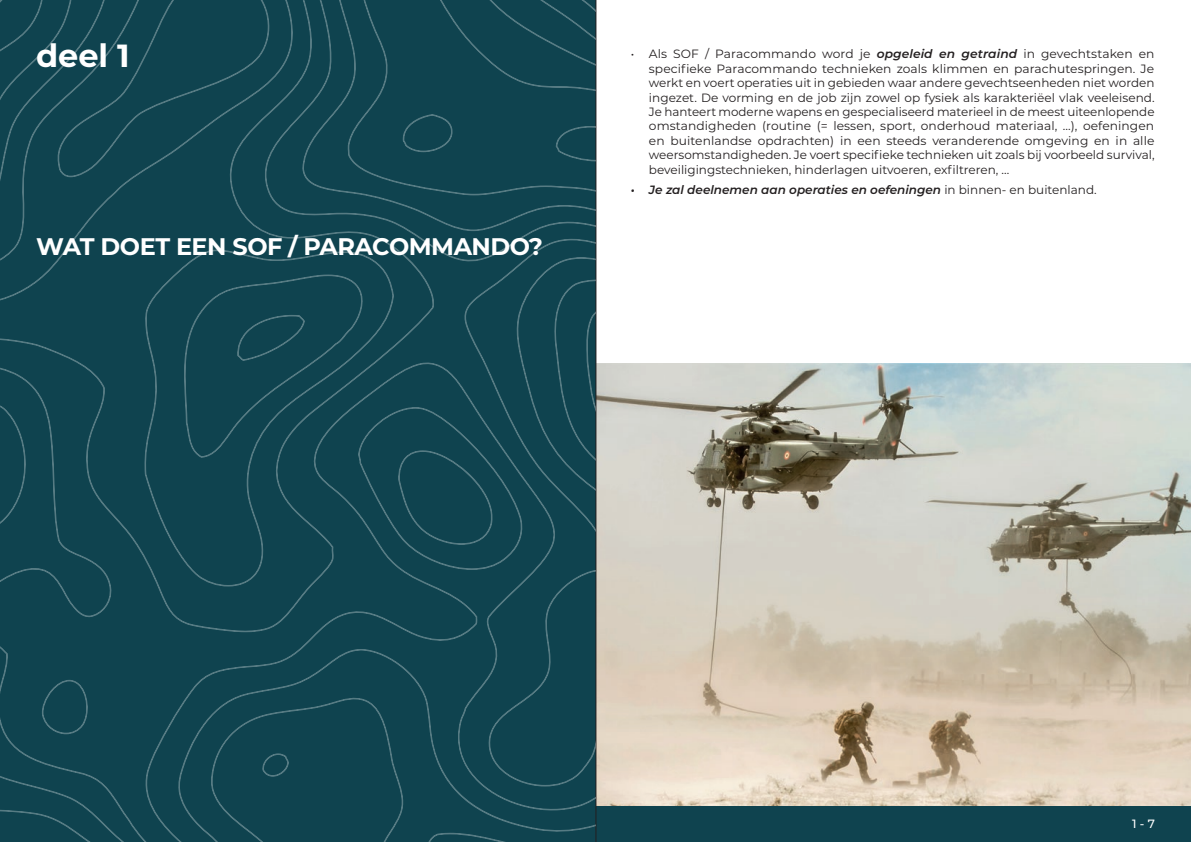
<style>
.page{position:relative;width:1191px;height:842px;background:#fff}
.page>*{position:absolute;margin:0;border:0;box-sizing:border-box;transform-origin:0 0}
.t1{font:700 32px "Montserrat";color:#fff}
.t2{font:700 24px "Montserrat";letter-spacing:-.02em;color:#fff}
.t3{font:12px/14.4px "Montserrat";color:#231f20;text-align:justify}
.t4{font:italic 600 12px "Montserrat";color:#231f20}
.t5{font:500 12px "Montserrat";color:#fff}
.s1{font-weight:600;font-style:italic}
.s2{font-weight:400;font-style:normal}
</style>
<div class="page">
<img style="left:596px;top:363px;width:595px;height:443px">
<div style="left:0;top:806px;width:1191px;height:36px;background:#0f434f"></div>
<div style="left:0;top:0;width:595px;height:842px;background:#0f434f"></div>
<h1 class="t1" style="left:36px;top:33px;width:95px">deel 1</h1>
<h2 class="t2" style="left:36px;top:229px;width:508px">WAT DOET EEN SOF / PARACOMMANDO?</h2>
<p class="t3" style="left:649px;top:47px;width:507px;text-indent:-18px">• Als SOF / Paracommando word je <span class="s1">opgeleid en getraind</span> in gevechtstaken en specifieke Paracommando technieken zoals klimmen en parachutespringen. Je werkt en voert operaties uit in gebieden waar andere gevechtseenheden niet worden ingezet. De vorming en de job zijn zowel op fysiek als karakteriëel vlak veeleisend.<br>Je hanteert moderne wapens en gespecialiseerd materieel in de meest uiteenlopende omstandigheden (routine (= lessen, sport, onderhoud materiaal, ...), oefeningen en buitenlandse opdrachten) in een steeds veranderende omgeving en in alle weersomstandigheden. Je voert specifieke technieken uit zoals bij voorbeeld survival, beveiligingstechnieken, hinderlagen uitvoeren, exfiltreren, ...</p>
<p class="t4" style="left:631px;top:181px;width:467px">• Je zal deelnemen aan operaties en oefeningen <span class="s2">in binnen- en buitenland.</span></p>
<p class="t5" style="left:1132px;top:815px;width:24px">1 - 7</p>
</div>
